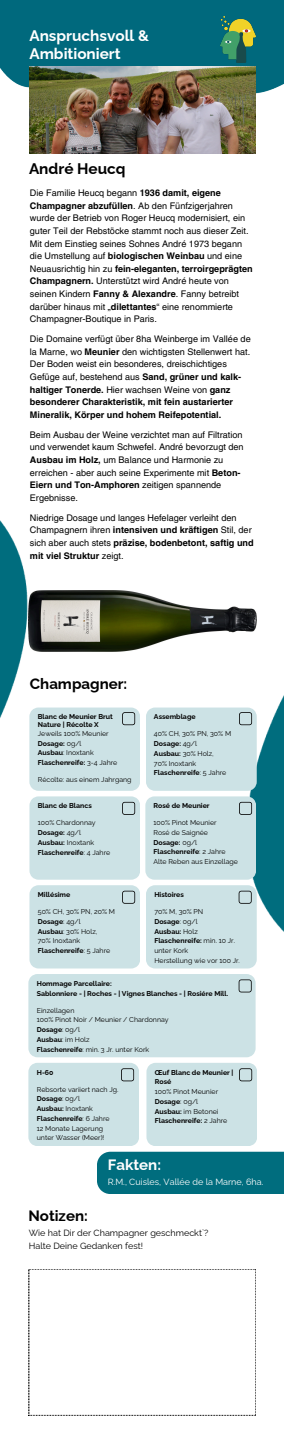
<style>
.page{position:relative;width:284px;height:1444px;background:#fff}
.page>*{position:absolute;margin:0;border:0;box-sizing:border-box;transform-origin:0 0}
.t1{font:700 15.29px/18.1px "Raleway";color:#fff}
.t2{font:700 15.29px "Raleway";color:#000}
.t3{font:700 15.01px "Raleway";color:#000}
.t4{font:700 15.01px "Raleway";color:#fff}
.t5{font:9.1px/12.6px "Helvetica LT Pro";color:#000}
.t6{font:8.99px/12.6px "Raleway";color:#000}
.t7{font:8.99px "Raleway";color:#fff}
.t8{font:700 7px/9.7px "Raleway";color:#000}
.t9{font:7px "Raleway";color:#000}
.s1{font-weight:700}
.s2{font-weight:400}
</style>
<div class="page">
<img style="left:0;top:0;width:284px;height:154px">
<img style="left:29px;top:66px;width:226px;height:88px">
<img style="left:0;top:520px;width:29px;height:198px">
<div style="left:28px;top:974px;width:227px;height:83px;background:#cce2e5"></div>
<img style="left:198px;top:695px;width:86px;height:280px">
<svg style="left:29px;top:1269px;width:227px;height:146px"></svg>
<svg style="left:29px;top:707px;width:227px;height:261px"></svg>
<svg style="left:238px;top:979px;width:13px;height:13px"></svg>
<div style="left:28px;top:1063px;width:111px;height:83px;background:#cce2e5"></div>
<div style="left:146px;top:1063px;width:111px;height:83px;background:#cce2e5"></div>
<div style="left:97px;top:1152px;width:187px;height:42px;background:#006d7e"></div>
<img style="left:29px;top:590px;width:227px;height:62px">
<img style="left:220px;top:17px;width:35px;height:46px">
<h2 class="t1" style="left:29px;top:26px;width:121px">Anspruchsvoll &amp;<br>Ambitioniert</h2>
<h2 class="t2" style="left:29px;top:160px;width:98px">André Heucq</h2>
<h1 class="t5" style="left:30px;top:188px;width:224px">Die Familie Heucq begann <span class="s1">1936 damit, eigene Champagner abzufüllen</span>. Ab den Fünfzigerjahren wurde der Betrieb von Roger Heucq modernisiert, ein guter Teil der Rebstöcke stammt noch aus dieser Zeit.<br>Mit dem Einstieg seines Sohnes André 1973 begann die Umstellung auf <span class="s1">biologischen Weinbau</span> und eine Neuausrichtig hin zu <span class="s1">fein-eleganten, terroirgeprägten Champagnern.</span> Unterstützt wird André heute von seinen Kindern <span class="s1">Fanny &amp; Alexandre</span>. Fanny betreibt darüber hinaus mit „<span class="s1">dilettantes</span>“ eine renommierte Champagner-Boutique in Paris.</h1>
<p class="t5" style="left:30px;top:333px;width:222px">Die Domaine verfügt über 8ha Weinberge im Vallée de la Marne, wo <span class="s1">Meunier</span> den wichtigsten Stellenwert hat.<br>Der Boden weist ein besonderes, dreischichtiges Gefüge auf, bestehend aus <span class="s1">Sand, grüner und kalk&shy;haltiger Tonerde.</span> Hier wachsen Weine von <span class="s1">ganz besonderer Charakteristik, mit fein austarierter Mineralik, Körper und hohem Reifepotential.</span></p>
<p class="t5" style="left:30px;top:429px;width:215px">Beim Ausbau der Weine verzichtet man auf Filtration und verwendet kaum Schwefel. André bevorzugt den <span class="s1">Ausbau im Holz,</span> um Balance und Harmonie zu erreichen - aber auch seine Experimente mit <span class="s1">Beton-Eiern und Ton-Amphoren</span> zeitigen spannende Ergebnisse.</p>
<h1 class="t5" style="left:30px;top:512px;width:225px">Niedrige Dosage und langes Hefelager verleiht den Champagnern ihren <span class="s1">intensiven und kräftigen</span> Stil, der sich aber auch stets <span class="s1">präzise, bodenbetont, saftig und mit viel Struktur</span> zeigt.</h1>
<p class="t3" style="left:30px;top:674px;width:99px">Champagner:</p>
<h2 class="t8" style="left:38px;top:712px;width:76px">Blanc de Meunier Brut</h2>
<h2 class="t8" style="left:38px;top:720px;width:62px">Nature | Récolte X</h2>
<p class="t9" style="left:38px;top:729px;width:72px">Jeweils 100% Meunier</p>
<p class="t8" style="left:38px;top:738px;width:45px">Dosage: <span class="s2">0g/l</span></p>
<p class="t9" style="left:38px;top:749px;width:57px"><span class="s1">Ausbau</span>: Inoxtank</p>
<h1 class="t8" style="left:38px;top:758px;width:81px">Flaschenreife: <span class="s2">3-4 Jahre</span></h1>
<p class="t9" style="left:38px;top:775px;width:95px">Récolte: aus einem Jahrgang</p>
<p class="t8" style="left:38px;top:801px;width:55px">Blanc de Blancs</p>
<p class="t9" style="left:38px;top:819px;width:59px">100% Chardonnay</p>
<p class="t8" style="left:38px;top:828px;width:45px">Dosage: <span class="s2">4g/l</span></p>
<p class="t9" style="left:38px;top:838px;width:58px"><span class="s1">Ausbau:</span> Inoxtank</p>
<p class="t8" style="left:38px;top:847px;width:74px">Flaschenreife<span class="s2">: 4 Jahre</span></p>
<p class="t8" style="left:38px;top:890px;width:34px">Millésime</p>
<h4 class="t9" style="left:38px;top:907px;width:78px">50% CH, 30% PN, 20% M</h4>
<p class="t8" style="left:38px;top:916px;width:44px">Dosage<span class="s2">: 4g/l</span></p>
<p class="t9" style="left:38px;top:927px;width:61px"><span class="s1">Ausbau</span>: 30% Holz,</p>
<p class="t9" style="left:38px;top:937px;width:44px">70% Inoxtank</p>
<p class="t8" style="left:38px;top:946px;width:74px">Flaschenreife<span class="s2">: 5 Jahre</span></p>
<h3 class="t8" style="left:154px;top:712px;width:43px">Assemblage</h3>
<p class="t9" style="left:154px;top:730px;width:79px">40% CH, 30% PN, 30% M</p>
<p class="t8" style="left:154px;top:739px;width:45px">Dosage: <span class="s2">4g/l</span></p>
<p class="t9" style="left:154px;top:749px;width:61px"><span class="s1">Ausbau:</span> 30% Holz,</p>
<p class="t9" style="left:154px;top:759px;width:44px">70% Inoxtank</p>
<p class="t8" style="left:154px;top:768px;width:74px">Flaschenreife<span class="s2">: 5 Jahre</span></p>
<h4 class="t8" style="left:153px;top:801px;width:58px">Rosé de Meunier</h4>
<p class="t9" style="left:153px;top:819px;width:65px">100% Pinot Meunier</p>
<p class="t9" style="left:153px;top:828px;width:56px">Rosé de Saignée</p>
<p class="t8" style="left:153px;top:837px;width:45px">Dosage: <span class="s2">0g/l</span></p>
<p class="t8" style="left:153px;top:847px;width:74px">Flaschenreife<span class="s2">: 2 Jahre</span></p>
<p class="t9" style="left:153px;top:857px;width:86px">Alte Reben aus Einzellage</p>
<p class="t8" style="left:154px;top:890px;width:31px">Histoires</p>
<h4 class="t9" style="left:154px;top:907px;width:50px">70% M, 30% PN</h4>
<p class="t8" style="left:154px;top:916px;width:45px">Dosage<span class="s2">: 0g/l</span></p>
<p class="t8" style="left:154px;top:926px;width:45px">Ausbau: <span class="s2">Holz</span></p>
<p class="t8" style="left:154px;top:936px;width:82px">Flaschenreife: <span class="s2">min. 10 Jr.</span></p>
<p class="t9" style="left:154px;top:946px;width:35px">unter Kork</p>
<h4 class="t9" style="left:154px;top:956px;width:87px">Herstellung wie vor 100 Jr.</h4>
<p class="t8" style="left:37px;top:978px;width:193px">Hommage Parcellaire:<br>Sablonniere - | Roches - | Vignes Blanches - | Rosiére Mill.</p>
<p class="t9" style="left:37px;top:1006px;width:39px">Einzellagen</p>
<p class="t9" style="left:37px;top:1016px;width:133px">100% Pinot Noir / Meunier / Chardonnay</p>
<p class="t8" style="left:37px;top:1025px;width:45px">Dosage<span class="s2">: 0g/l</span></p>
<p class="t9" style="left:37px;top:1035px;width:54px"><span class="s1">Ausbau</span>: im Holz</p>
<h4 class="t9" style="left:37px;top:1045px;width:114px"><span class="s1">Flaschenreife</span>: min. 3 Jr. unter Kork</h4>
<p class="t8" style="left:37px;top:1067px;width:18px">H-60</p>
<p class="t9" style="left:37px;top:1085px;width:83px">Rebsorte variiert nach Jg.</p>
<p class="t8" style="left:37px;top:1094px;width:45px">Dosage<span class="s2">: 0g/l</span></p>
<p class="t9" style="left:37px;top:1104px;width:58px"><span class="s1">Ausbau:</span> Inoxtank</p>
<p class="t8" style="left:37px;top:1113px;width:74px">Flaschenreife<span class="s2">: 6 Jahre</span></p>
<h4 class="t9" style="left:37px;top:1124px;width:68px">12 Monate Lagerung</h4>
<p class="t9" style="left:37px;top:1134px;width:69px">unter Wasser (Meer)!</p>
<p class="t8" style="left:155px;top:1067px;width:80px">Œuf Blanc de Meunier |<br>Rosé</p>
<p class="t9" style="left:155px;top:1087px;width:65px">100% Pinot Meunier</p>
<p class="t8" style="left:155px;top:1096px;width:45px">Dosage<span class="s2">: 0g/l</span></p>
<p class="t9" style="left:155px;top:1107px;width:65px"><span class="s1">Ausbau:</span> im Betonei</p>
<p class="t8" style="left:155px;top:1116px;width:74px">Flaschenreife: <span class="s2">2 Jahre</span></p>
<p class="t4" style="left:108px;top:1155px;width:55px">Fakten:</p>
<p class="t3" style="left:28px;top:1207px;width:61px">Notizen:</p>
<p class="t7" style="left:108px;top:1177px;width:157px">R.M., Cuisles, Vallée de la Marne, 6ha.</p>
<p class="t6" style="left:29px;top:1227px;width:181px">Wie hat Dir der Champagner geschmeckt`?<br>Halte Deine Gedanken fest!</p>
</div>
